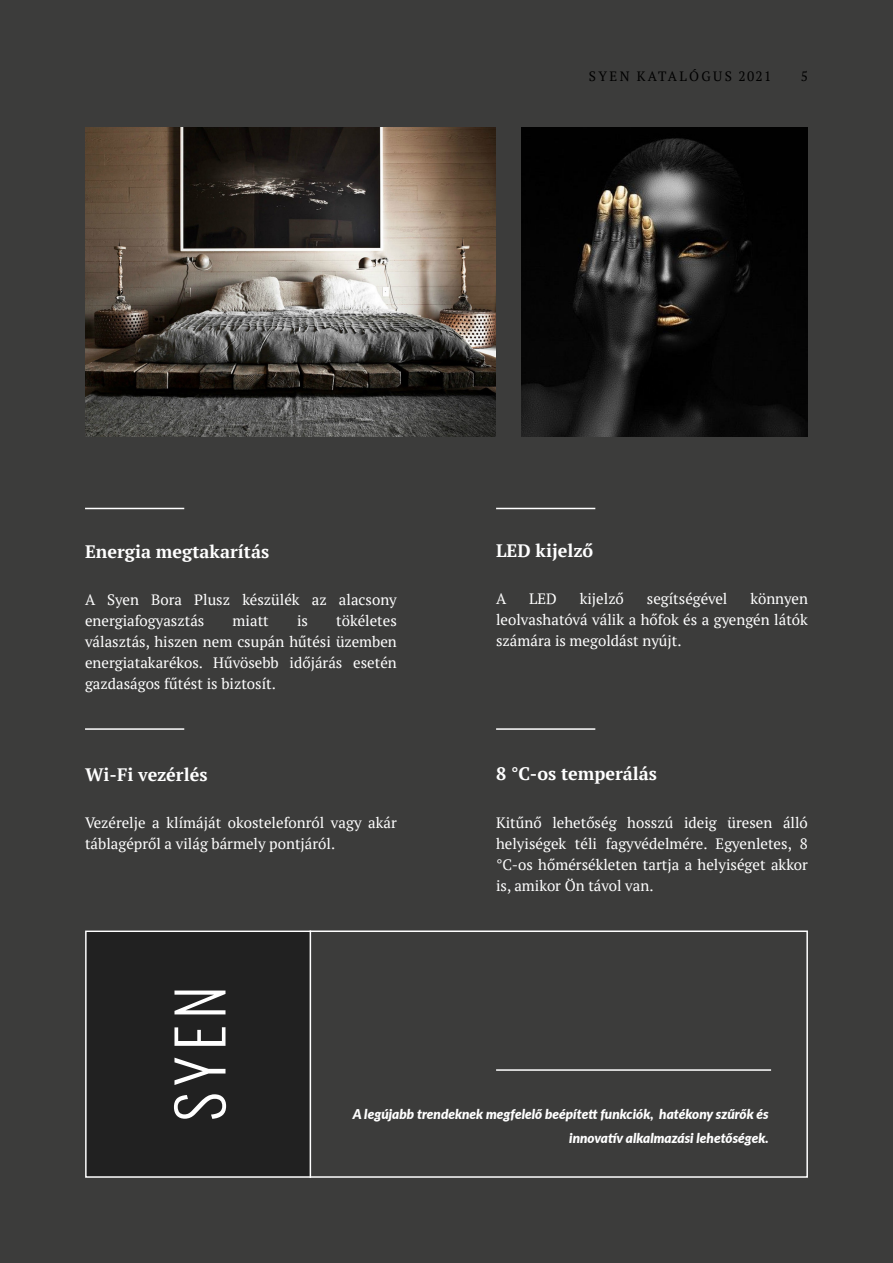
<style>
.page{position:relative;width:893px;height:1263px;background:#3c3c3b}
.page>*{position:absolute;margin:0;border:0;box-sizing:border-box;transform-origin:0 0}
.t1{font:300 63px "Oswald";color:#fff}
.Image_Description{font:700 18px "PT Serif";color:#fff}
.Image_Description-2{font:15px/21px "PT Serif";color:#fff;text-align:justify}
.t2{font:italic 900 13.5px/24px "Lato";color:#fff;text-align:right}
.t3{font:13.5px "PT Serif";letter-spacing:.17em;color:#000}
</style>
<div class="page">
<hr style="left:85px;top:508px;width:99px;height:1px;background:#fff">
<hr style="left:85px;top:728px;width:99px;height:2px;background:#fff">
<hr style="left:496px;top:728px;width:99px;height:2px;background:#fff">
<hr style="left:496px;top:508px;width:99px;height:1px;background:#fff">
<img style="left:522px;top:128px;width:286px;height:309px">
<img style="left:85px;top:128px;width:411px;height:309px">
<div style="left:85px;top:930px;width:225px;height:247px;background:#212121"></div>
<div style="left:85px;top:930px;width:723px;height:248px;border:2px solid #fff"></div>
<hr style="left:310px;top:930px;width:1px;height:248px;background:#fff">
<hr style="left:496px;top:1069px;width:275px;height:2px;background:#fff">
<p class="t3" style="left:589px;top:68px;width:184px">SYEN KATALÓGUS 2021</p>
<p class="t3" style="left:801px;top:68px;width:9px">5</p>
<p class="Image_Description" style="left:85px;top:539px;width:186px">Energia megtakarítás</p>
<p class="Image_Description-2" style="left:85px;top:589px;width:313px">A Syen Bora Plusz készülék az alacsony energiafogyasztás</p>
<p class="Image_Description-2" style="left:85px;top:610px;width:313px;text-indent:251px">tökéletes választás, hiszen nem csupán hűtési üzemben energiatakarékos. Hűvösebb időjárás esetén gazdaságos fűtést is biztosít.</p>
<p class="Image_Description-2" style="left:233px;top:610px;width:38px">miatt</p>
<p class="Image_Description-2" style="left:297px;top:610px;width:13px">is</p>
<p class="Image_Description" style="left:85px;top:762px;width:124px">Wi-Fi vezérlés</p>
<p class="Image_Description-2" style="left:85px;top:812px;width:313px">Vezérelje a klímáját okostelefonról vagy akár táblagépről a világ bármely pontjáról.</p>
<p class="Image_Description" style="left:496px;top:538px;width:99px">LED kijelző</p>
<p class="Image_Description-2" style="left:496px;top:588px;width:12px">A</p>
<p class="Image_Description-2" style="left:529px;top:588px;width:29px">LED</p>
<p class="Image_Description-2" style="left:580px;top:588px;width:46px">kijelző</p>
<p class="Image_Description-2" style="left:647px;top:588px;width:82px">segítségével</p>
<p class="Image_Description-2" style="left:496px;top:588px;width:313px;text-indent:254px">könnyen leolvashatóvá válik a hőfok és a gyengén látók számára is megoldást nyújt.</p>
<p class="Image_Description" style="left:496px;top:761px;width:162px">8 °C-os temperálás</p>
<p class="Image_Description-2" style="left:496px;top:812px;width:313px">Kitűnő lehetőség hosszú ideig üresen álló helyiségek téli fagyvédelmére. Egyenletes, 8 °C-os hőmérsékleten tartja a helyiséget akkor is, amikor Ön távol van.</p>
<p class="t1" style="left:158px;top:1121px;width:137px;rotate:-90deg">SYEN</p>
<p class="t2" style="left:353px;top:1101px;width:417px">A legújabb trendeknek megfelelő beépített funkciók, hatékony szűrők és innovatív alkalmazási lehetőségek.</p>
</div>
